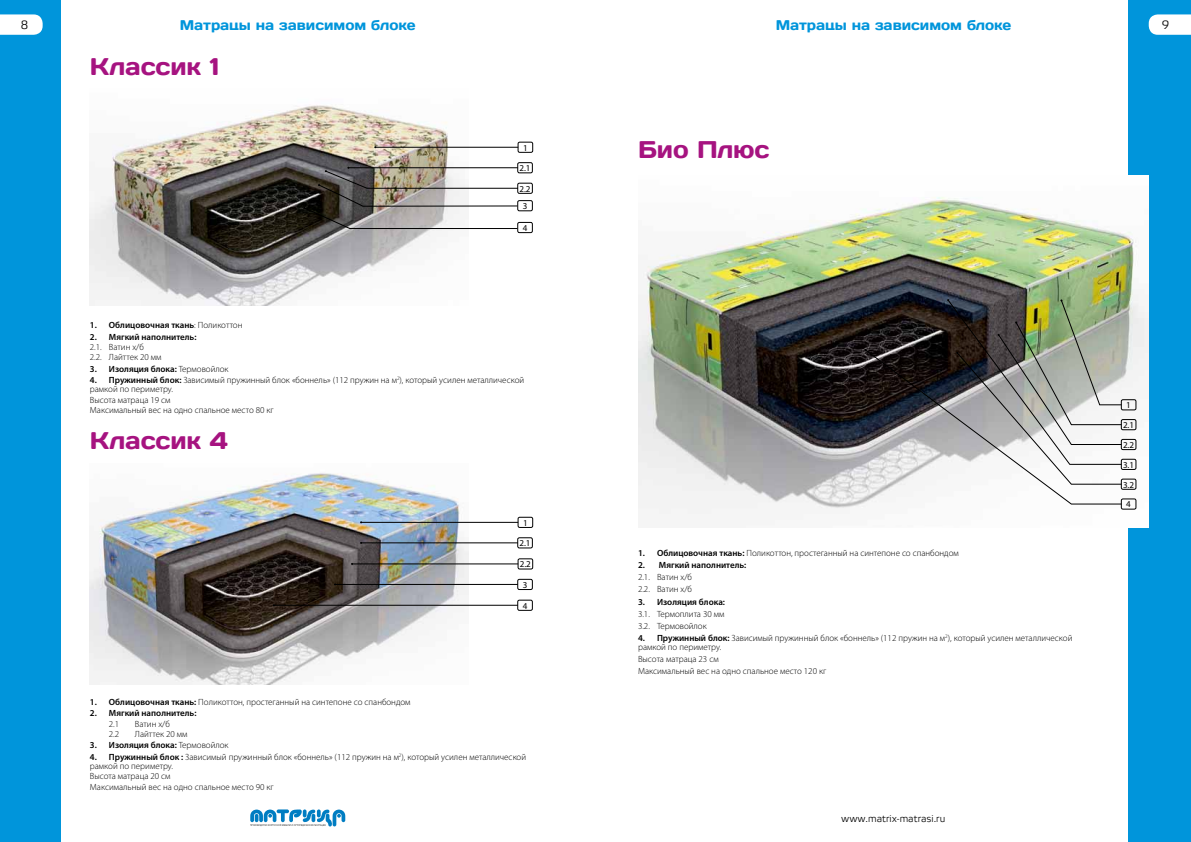
<style>
.page{position:relative;width:1191px;height:842px;background:#fff}
.page>*{position:absolute;margin:0;border:0;box-sizing:border-box;transform-origin:0 0}
.t1{font:24px "Days";letter-spacing:-.005em;color:#a61380}
.t2{font:14px "Days";color:#0095db}
.t3{font:12px "Elektra Light Pro";color:#000}
.t4{font:10px "Elektra Light Pro";color:#000}
.t5{font:300 9px/10.4px "Myriad Pro";color:#000}
.t6{font:600 9px "Myriad Pro";color:#000}
.t7{font:9px/17.5px "Myriad Pro";color:#000;text-align:center}
.s1{font-weight:300}
.s2{font-weight:600}
</style>
<div class="page">
<div style="left:0;top:0;width:61px;height:842px;background:#0095db"></div>
<div style="left:1128px;top:0;width:63px;height:842px;background:#0095db"></div>
<svg style="left:0;top:14px;width:43px;height:21px"></svg>
<svg style="left:1148px;top:14px;width:43px;height:21px"></svg>
<svg style="left:250px;top:809px;width:95px;height:18px"></svg>
<img style="left:90px;top:105px;width:378px;height:201px">
<hr style="left:375px;top:147px;width:143px;height:1px;background:#000">
<svg style="left:303px;top:167px;width:214px;height:62px"></svg>
<div style="left:518px;top:142px;width:15px;height:11px;border:1px solid #000;border-radius:2px"></div>
<div style="left:517px;top:162px;width:15px;height:11px;border:1px solid #000;border-radius:2px"></div>
<div style="left:517px;top:183px;width:15px;height:11px;border:1px solid #000;border-radius:2px"></div>
<div style="left:517px;top:200px;width:15px;height:11px;border:1px solid #000;border-radius:2px"></div>
<div style="left:517px;top:222px;width:15px;height:11px;border:1px solid #000;border-radius:2px"></div>
<img style="left:90px;top:473px;width:378px;height:211px">
<hr style="left:361px;top:522px;width:157px;height:1px;background:#000">
<hr style="left:352px;top:564px;width:166px;height:1px;background:#000">
<hr style="left:361px;top:543px;width:157px;height:1px;background:#000">
<hr style="left:335px;top:584px;width:183px;height:1px;background:#000">
<hr style="left:274px;top:605px;width:244px;height:1px;background:#000">
<div style="left:518px;top:517px;width:15px;height:11px;border:1px solid #000;border-radius:2px"></div>
<div style="left:518px;top:559px;width:15px;height:10px;border:1px solid #000;border-radius:2px"></div>
<div style="left:517px;top:537px;width:15px;height:11px;border:1px solid #000;border-radius:2px"></div>
<div style="left:517px;top:579px;width:15px;height:11px;border:1px solid #000;border-radius:2px"></div>
<div style="left:517px;top:600px;width:15px;height:11px;border:1px solid #000;border-radius:2px"></div>
<img style="left:638px;top:175px;width:510px;height:353px">
<svg style="left:864px;top:299px;width:257px;height:205px"></svg>
<div style="left:1121px;top:399px;width:15px;height:11px;border:1px solid #000;border-radius:2px"></div>
<div style="left:1121px;top:419px;width:15px;height:11px;border:1px solid #000;border-radius:2px"></div>
<div style="left:1121px;top:439px;width:15px;height:11px;border:1px solid #000;border-radius:2px"></div>
<div style="left:1121px;top:459px;width:15px;height:11px;border:1px solid #000;border-radius:2px"></div>
<div style="left:1121px;top:479px;width:15px;height:10px;border:1px solid #000;border-radius:2px"></div>
<div style="left:1121px;top:499px;width:15px;height:10px;border:1px solid #000;border-radius:2px"></div>
<h2 class="t2" style="left:180px;top:16px;width:237px">Матрацы на зависимом блоке</h2>
<h2 class="t2" style="left:775px;top:16px;width:237px">Матрацы на зависимом блоке</h2>
<h3 class="t3" style="left:21px;top:18px;width:9px">8</h3>
<h3 class="t3" style="left:1161px;top:18px;width:9px">9</h3>
<h1 class="t1" style="left:90px;top:51px;width:131px">Классик 1</h1>
<p class="t7" style="left:523px;top:139px;width:6px">1</p>
<p class="t7" style="left:519px;top:159px;width:13px">2.1</p>
<p class="t7" style="left:519px;top:180px;width:13px">2.2<br>3</p>
<p class="t7" style="left:522px;top:219px;width:6px">4</p>
<p class="t6" style="left:90px;top:319px;width:154px">1. Облицовочная ткань<span class="s1">: Поликоттон</span></p>
<p class="t6" style="left:90px;top:331px;width:108px">2. Мягкий наполнитель:</p>
<p class="t5" style="left:90px;top:342px;width:73px">2.1. Ватин х/б<br>2.2. Лайттек 20 мм</p>
<p class="t6" style="left:90px;top:363px;width:140px">3. Изоляция блока: <span class="s1">Термовойлок</span></p>
<p class="t5" style="left:90px;top:376px;width:436px;line-height:9px"><span class="s2">4. Пружинный блок:</span> Зависимый пружинный блок «боннель» (112 пружин на м<sup>2</sup>), который усилен металлической рамкой по периметру.</p>
<p class="t5" style="left:90px;top:394px;width:185px">Высота матраца 19 см<br>Максимальный вес на одно спальное место 80 кг</p>
<h1 class="t1" style="left:90px;top:425px;width:139px">Классик 4</h1>
<p class="t7" style="left:523px;top:514px;width:6px">1</p>
<p class="t7" style="left:520px;top:555px;width:13px">2.2</p>
<p class="t7" style="left:519px;top:534px;width:13px">2.1</p>
<p class="t7" style="left:522px;top:576px;width:6px">3</p>
<p class="t7" style="left:522px;top:597px;width:6px">4</p>
<p class="t5" style="left:90px;top:696px;width:322px"><span class="s2">1. Облицовочная ткань:</span> Поликоттон, простеганный на синтепоне со спанбондом</p>
<p class="t6" style="left:90px;top:707px;width:108px">2. Мягкий наполнитель:</p>
<p class="t5" style="left:109px;top:718px;width:12px">2.1</p>
<p class="t5" style="left:135px;top:718px;width:36px">Ватин х/б</p>
<p class="t5" style="left:109px;top:729px;width:12px">2.2</p>
<p class="t5" style="left:135px;top:729px;width:54px">Лайттек 20 мм</p>
<p class="t6" style="left:90px;top:740px;width:140px">3. Изоляция блока: <span class="s1">Термовойлок</span></p>
<p class="t5" style="left:90px;top:752px;width:438px;line-height:9px"><span class="s2">4. Пружинный блок :</span> Зависимый пружинный блок «боннель» (112 пружин на м<sup>2</sup>), который усилен металлической рамкой по периметру.</p>
<p class="t5" style="left:90px;top:771px;width:185px">Высота матраца 20 см<br>Максимальный вес на одно спальное место 90 кг</p>
<h1 class="t1" style="left:638px;top:134px;width:133px">Био Плюс</h1>
<p class="t5" style="left:638px;top:547px;width:322px"><span class="s2">1. Облицовочная ткань:</span> Поликоттон, простеганный на синтепоне со спанбондом</p>
<p class="t6" style="left:638px;top:560px;width:110px">2. Мягкий наполнитель:</p>
<p class="t5" style="left:638px;top:571px;width:55px;line-height:11.8px">2.1. Ватин х/б<br>2.2. Ватин х/б</p>
<p class="t6" style="left:638px;top:596px;width:89px">3. Изоляция блока:</p>
<p class="t5" style="left:638px;top:608px;width:88px;line-height:11.8px">3.1. Термоплита 30 мм<br>3.2. Термовойлок</p>
<p class="t5" style="left:638px;top:634px;width:436px;line-height:9px"><span class="s2">4. Пружинный блок:</span> Зависимый пружинный блок «боннель» (112 пружин на м<sup>2</sup>), который усилен металлической рамкой по периметру.</p>
<p class="t5" style="left:638px;top:653px;width:190px;line-height:11.8px">Высота матраца 23 см<br>Максимальный вес на одно спальное место 120 кг</p>
<p class="t7" style="left:1126px;top:396px;width:6px">1</p>
<p class="t7" style="left:1123px;top:416px;width:13px">2.1</p>
<p class="t7" style="left:1123px;top:436px;width:13px">2.2</p>
<p class="t7" style="left:1123px;top:456px;width:13px">3.1</p>
<p class="t7" style="left:1123px;top:476px;width:13px">3.2</p>
<p class="t7" style="left:1126px;top:495px;width:6px">4</p>
<p class="t4" style="left:841px;top:813px;width:106px">www.matrix-matrasi.ru</p>
</div>
